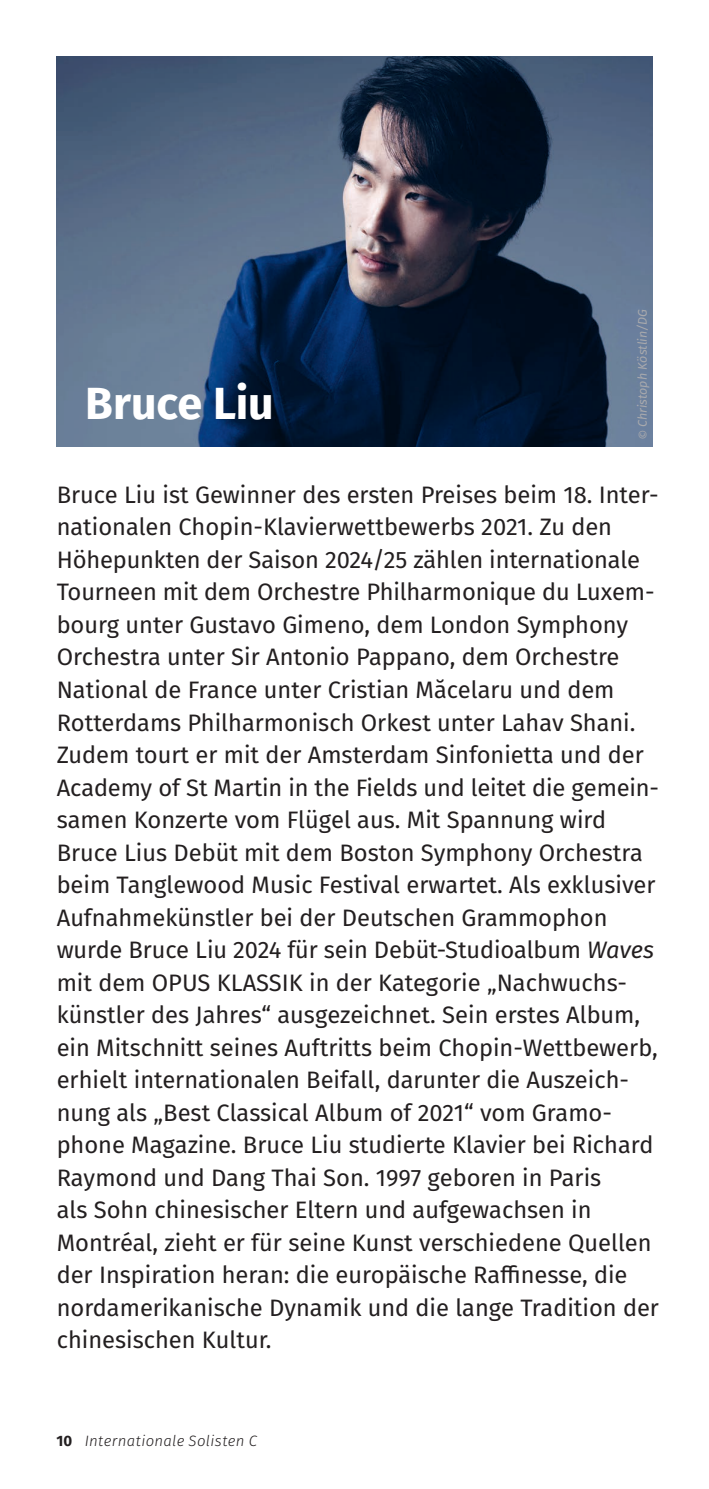
<style>
.page{position:relative;width:709px;height:1489px;background:#fff}
.page>*{position:absolute;margin:0;border:0;box-sizing:border-box;transform-origin:0 0}
.Künstler-Bio___Headline{font:700 45px "Fira Sans";letter-spacing:-.005em;color:#fff}
.Fließtext{font:23.75px/32.5px "Fira Sans";color:#231f20}
.t1{font:italic 300 15px "Fira Sans";letter-spacing:.02em;color:#231f20}
.Fotocredit{font:italic 12.5px "Fira Sans";color:#a8a9ad}
.s1{font-style:italic}
.s2{font-weight:700;font-style:normal}
</style>
<div class="page">
<svg style="left:56px;top:56px;width:597px;height:391px;background:#3a4c65"></svg>
<p class="Künstler-Bio___Headline" style="left:85px;top:365px;width:190px">Bruce Liu</p>
<p class="Fotocredit" style="left:633px;top:440px;width:133px;rotate:-90deg">© Christoph Köstlin/DG</p>
<p class="Fließtext" style="left:57px;top:477px;width:604px">Bruce Liu ist Gewinner des ersten Preises beim 18. Inter&shy;nationalen Chopin-Klavierwettbewerbs 2021. Zu den Höhepunkten der Saison 2024/25 zählen internationale Tourneen mit dem Orchestre Philharmonique du Luxem&shy;bourg unter Gustavo Gimeno, dem London Symphony Orchestra unter Sir Antonio Pappano, dem Orchestre National de France unter Cristian Măcelaru und dem Rotterdams Philharmonisch Orkest unter Lahav Shani.<br>Zudem tourt er mit der Amsterdam Sinfonietta und der Academy of St Martin in the Fields und leitet die gemein&shy;samen Konzerte vom Flügel aus. Mit Spannung wird Bruce Lius Debüt mit dem Boston Symphony Orchestra beim Tanglewood Music Festival erwartet. Als exklusiver Aufnahmekünstler bei der Deutschen Grammophon wurde Bruce Liu 2024 für sein Debüt-Studioalbum <span class="s1">Waves </span>mit dem OPUS KLASSIK in der Kategorie „Nachwuchs&shy;künstler des Jahres“ ausgezeichnet. Sein erstes Album, ein Mitschnitt seines Auftritts beim Chopin-Wettbewerb, erhielt internationalen Beifall, darunter die Auszeich&shy;nung als „Best Classical Album of 2021“ vom Gramo&shy;phone Magazine. Bruce Liu studierte Klavier bei Richard Raymond und Dang Thai Son. 1997 geboren in Paris<br>als Sohn chinesischer Eltern und aufgewachsen in Montréal, zieht er für seine Kunst verschiedene Quellen der Inspiration heran: die europäische Raffinesse, die nordamerikanische Dynamik und die lange Tradition der chinesischen Kultur.</p>
<p class="t1" style="left:56px;top:1430px;width:202px"><span class="s2">10</span> Internationale Solisten C</p>
</div>
